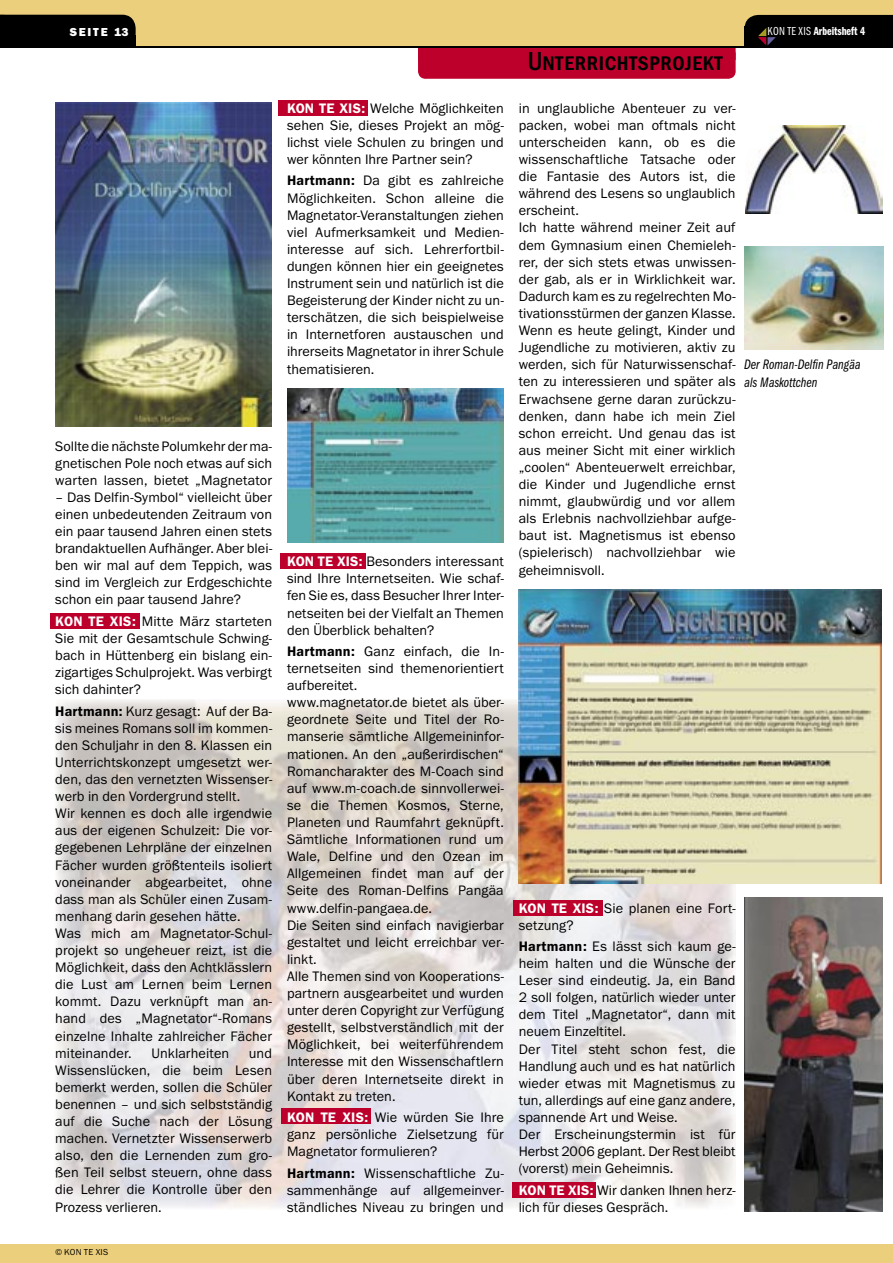
<style>
.page{position:relative;width:893px;height:1263px;background:#fff}
.page>*{position:absolute;margin:0;border:0;box-sizing:border-box;transform-origin:0 0}
.t1{font:500 condensed 27px "Franklin Got SC Itc TEE";color:#000}
.t2{font:14.25px/17.1px "Franklin Got Itc TEE";letter-spacing:.005em;color:#000;text-align:justify}
.t3{font:14.25px/18px "Franklin Got Itc TEE Book Comp Ital";color:#000}
.t4{font:12px "Franklin Got Itc TEE Demi Comp";color:#fff}
.t5{font:12px "Franklin Got Itc TEE Heav";letter-spacing:.15em;color:#fff}
.t6{font:9px "Franklin Got Itc TEE";letter-spacing:.025em;color:#000}
.s1{font-family:"Franklin Got Itc TEE Book Comp"}
.s2{font-weight:600;color:#fff}
.s3{font-weight:600}
</style>
<div class="page">
<div style="left:0;top:0;width:893px;height:47px;background:#eccf7c"></div>
<div style="left:745px;top:15px;width:148px;height:31px;background:#000"></div>
<div style="left:0;top:1244px;width:893px;height:19px;background:#eccf7c"></div>
<img style="left:56px;top:699px;width:364px;height:509px">
<img style="left:420px;top:699px;width:315px;height:509px">
<div style="left:512px;top:1182px;width:84px;height:15px;background:#bd002b"></div>
<div style="left:418px;top:48px;width:318px;height:31px;background:#bd002b"></div>
<hr style="left:0;top:46px;width:893px;height:2px;background:#000">
<div style="left:0;top:15px;width:136px;height:31px;background:#000"></div>
<img style="left:287px;top:389px;width:217px;height:153px">
<img style="left:519px;top:589px;width:362px;height:294px">
<img style="left:744px;top:247px;width:139px;height:102px">
<img style="left:55px;top:102px;width:217px;height:325px">
<img style="left:745px;top:126px;width:137px;height:87px">
<img style="left:744px;top:897px;width:138px;height:314px">
<div style="left:281px;top:1109px;width:89px;height:15px;background:#bd002b"></div>
<div style="left:513px;top:900px;width:89px;height:15px;background:#bd002b"></div>
<div style="left:279px;top:100px;width:89px;height:15px;background:#bd002b"></div>
<div style="left:280px;top:554px;width:85px;height:15px;background:#bd002b"></div>
<div style="left:50px;top:613px;width:89px;height:15px;background:#bd002b"></div>
<p class="t5" style="left:70px;top:25px;width:60px">SEITE 13</p>
<p class="t4" style="left:768px;top:24px;width:99px"><span class="s1">KON TE XIS</span> Arbeitsheft 4</p>
<p class="t2" style="left:287px;top:100px;width:218px"><span class="s2">KON TE XIS:</span> Welche Möglichkeiten sehen Sie, dieses Projekt an mög&shy;lichst viele Schulen zu bringen und wer könnten Ihre Partner sein?</p>
<p class="t2" style="left:287px;top:172px;width:218px"><span class="s3">Hartmann:</span> Da gibt es zahlreiche Möglichkeiten. Schon alleine die Magnetator-Veranstaltungen ziehen viel Aufmerksamkeit und Medien&shy;interesse auf sich. Lehrerfortbil&shy;dungen können hier ein geeignetes Instrument sein und natürlich ist die Begeisterung der Kinder nicht zu un&shy;terschätzen, die sich beispielweise in Internetforen austauschen und ihrerseits Magnetator in ihrer Schule thematisieren.</p>
<p class="t2" style="left:55px;top:437px;width:218px">Sollte die nächste Polumkehr der ma&shy;gnetischen Pole noch etwas auf sich warten lassen, bietet „Magnetator</p>
<p class="t2" style="left:55px;top:489px;width:218px">– Das Delfin-Symbol“ vielleicht über einen unbedeutenden Zeitraum von ein paar tausend Jahren einen stets brandaktuellen Aufhänger. Aber blei&shy;ben wir mal auf dem Teppich, was sind im Vergleich zur Erdgeschichte schon ein paar tausend Jahre?</p>
<p class="t2" style="left:55px;top:613px;width:218px"><span class="s2">KON TE XIS:</span> Mitte März starteten Sie mit der Gesamtschule Schwing&shy;bach in Hüttenberg ein bislang ein&shy;zigartiges Schulprojekt. Was verbirgt sich dahinter?</p>
<p class="t2" style="left:55px;top:702px;width:218px;text-align:left"><span class="s3">Hartmann:</span> Kurz gesagt: Auf der Ba&shy;sis meines Romans soll im kommen&shy;den Schuljahr in den 8. Klassen ein<br>Unterrichtskonzept umgesetzt wer&shy;den, das den vernetzten Wissenser&shy;werb in den Vordergrund stellt.<br>Wir kennen es doch alle irgendwie aus der eigenen Schulzeit: Die vor&shy;gegebenen Lehrpläne der einzelnen<br>Fächer wurden größtenteils isoliert voneinander abgearbeitet, ohne dass man als Schüler einen Zusam&shy;menhang darin gesehen hätte.<br>Was mich am Magnetator-Schul&shy;projekt so ungeheuer reizt, ist die<br>Möglichkeit, dass den Achtklässlern die Lust am Lernen beim Lernen kommt. Dazu verknüpft man an&shy;hand des „Magnetator“-Romans einzelne Inhalte zahlreicher Fächer miteinander.</p>
<p class="t2" style="left:55px;top:1044px;width:218px;text-indent:194px">und Wissenslücken, die beim Lesen bemerkt werden, sollen die Schüler benennen – und sich selbstständig auf die Suche nach der Lösung machen. Vernetzter Wissenserwerb also, den die Lernenden zum gro&shy;ßen Teil selbst steuern, ohne dass die Lehrer die Kontrolle über den Prozess verlieren.</p>
<p class="t2" style="left:151px;top:1044px;width:79px">Unklarheiten</p>
<p class="t6" style="left:55px;top:1247px;width:54px">© KON TE XIS</p>
<p class="t2" style="left:287px;top:553px;width:218px"><span class="s2">KON TE XIS:</span> Besonders interessant sind Ihre Internetseiten. Wie schaf&shy;fen Sie es, dass Besucher Ihrer Inter&shy;netseiten bei der Vielfalt an Themen den Überblick behalten?</p>
<p class="t2" style="left:287px;top:643px;width:218px;text-align:left"><span class="s3">Hartmann:</span> Ganz einfach, die In&shy;ternetseiten sind themenorientiert aufbereitet.<br>www.magnetator.de bietet als über&shy;geordnete Seite und Titel der Ro&shy;manserie sämtliche Allgemeininfor&shy;mationen. An den „außerirdischen“<br>Romancharakter des M-Coach sind auf www.m-coach.de sinnvollerwei&shy;se die Themen Kosmos, Sterne,<br>Planeten und Raumfahrt geknüpft.<br>Sämtliche Informationen rund um<br>Wale, Delfine und den Ozean im<br>Allgemeinen findet man auf der<br>Seite des Roman-Delfins Pangäa www.delfin-pangaea.de.<br>Die Seiten sind einfach navigierbar gestaltet und leicht erreichbar ver&shy;linkt.<br>Alle Themen sind von Kooperations&shy;partnern ausgearbeitet und wurden unter deren Copyright zur Verfügung gestellt, selbstverständlich mit der<br>Möglichkeit, bei weiterführendem<br>Interesse mit den Wissenschaftlern über deren Internetseite direkt in<br>Kontakt zu treten.</p>
<p class="t2" style="left:287px;top:1109px;width:218px"><span class="s2">KON TE XIS:</span> Wie würden Sie Ihre ganz persönliche Zielsetzung für Magnetator formulieren?</p>
<p class="t2" style="left:287px;top:1164px;width:218px"><span class="s3">Hartmann:</span> Wissenschaftliche Zu&shy;sammenhänge auf allgemeinver&shy;ständliches Niveau zu bringen und</p>
<h1 class="t1" style="left:528px;top:46px;width:197px">Unterrichtsprojekt</h1>
<p class="t2" style="left:519px;top:100px;width:218px;text-align:left">in unglaubliche Abenteuer zu ver&shy;packen, wobei man oftmals nicht unterscheiden kann, ob es die wissenschaftliche Tatsache oder die Fantasie des Autors ist, die während des Lesens so unglaublich erscheint.<br>Ich hatte während meiner Zeit auf dem Gymnasium einen Chemieleh&shy;rer, der sich stets etwas unwissen&shy;der gab, als er in Wirklichkeit war.<br>Dadurch kam es zu regelrechten Mo&shy;tivationsstürmen der ganzen Klasse.<br>Wenn es heute gelingt, Kinder und<br>Jugendliche zu motivieren, aktiv zu werden, sich für Naturwissenschaf&shy;ten zu interessieren und später als<br>Erwachsene gerne daran zurückzu&shy;denken, dann habe ich mein Ziel schon erreicht. Und genau das ist aus meiner Sicht mit einer wirklich „coolen“ Abenteuerwelt erreichbar, die Kinder und Jugendliche ernst nimmt, glaubwürdig und vor allem als Erlebnis nachvollziehbar aufge&shy;baut ist. Magnetismus ist ebenso (spielerisch) nachvollziehbar wie geheimnisvoll.</p>
<p class="t3" style="left:744px;top:355px;width:118px">Der Roman-Delfin Pangäa als Maskottchen</p>
<p class="t2" style="left:519px;top:899px;width:218px"><span class="s2">KON TE XIS:</span> Sie planen eine Fort&shy;setzung?</p>
<p class="t2" style="left:519px;top:938px;width:218px;text-align:left"><span class="s3">Hartmann:</span> Es lässt sich kaum ge&shy;heim halten und die Wünsche der<br>Leser sind eindeutig. Ja, ein Band<br>2 soll folgen, natürlich wieder unter dem Titel „Magnetator“, dann mit neuem Einzeltitel.<br>Der Titel steht schon fest, die<br>Handlung auch und es hat natürlich wieder etwas mit Magnetismus zu tun, allerdings auf eine ganz andere, spannende Art und Weise.<br>Der Erscheinungstermin ist für<br>Herbst 2006 geplant. Der Rest bleibt (vorerst) mein Geheimnis.</p>
<p class="t2" style="left:519px;top:1181px;width:218px"><span class="s2">KON TE XIS:</span> Wir danken Ihnen herz&shy;lich für dieses Gespräch.</p>
</div>
